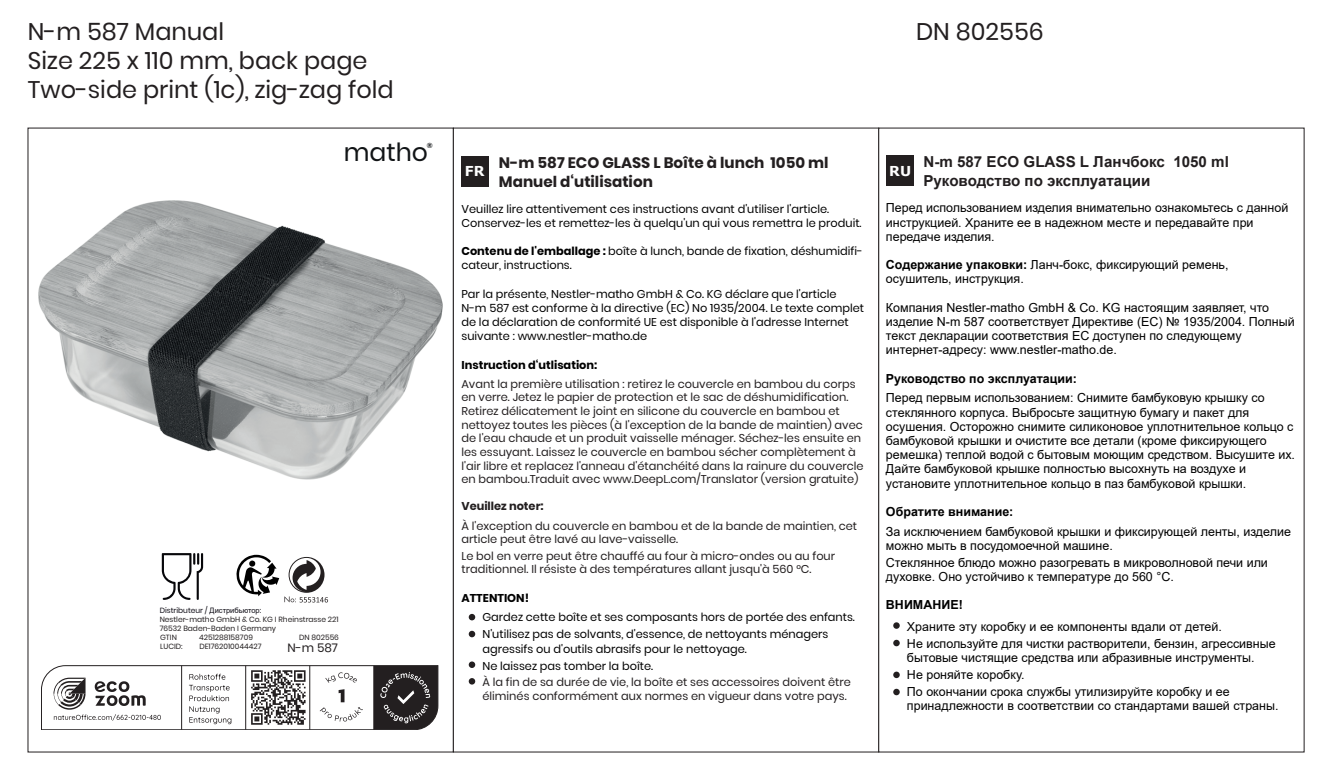
<style>
.page{position:relative;width:1331px;height:784px;background:#fff}
.page>*{position:absolute;margin:0;border:0;box-sizing:border-box;transform-origin:0 0}
.t1{font:25px "Poppins";color:#111416}
.t2{font:24px/28.8px "Poppins";color:#231f20}
.t3{font:700 15.2px/18.2px "Arial";color:#231f20}
.t4{font:700 15.2px/18.2px "Poppins";color:#231f20}
.t5{font:700 13.6px "Verdana";color:#fff}
.t6{font:12.4px/14.2px "Arial";color:#000}
.t7{font:700 12.4px "Arial";color:#000}
.t8{font:12px "Poppins";color:#231f20}
.t9{font:11.4px/13.6px "Poppins";color:#231f20}
.t10{font:11.4px/14.2px "Poppins";color:#000}
.t11{font:700 11.4px "Poppins";color:#000}
.t12{font:700 11.4px "Poppins";color:#231f20}
.t13{font:7.6px/9px "Poppins";color:#231f20}
.t14{font:700 7.2px "Poppins";color:#111416}
.s1{color:#0e0c15}
.s2{font-family:"Arial";color:#0e0c15}
.s3{font-weight:700}
</style>
<div class="page">
<div style="left:453px;top:128px;width:426px;height:624px;background:#fff;border:1px solid #231f20"></div>
<div style="left:878px;top:128px;width:426px;height:624px;background:#fff"></div>
<img style="left:38px;top:200px;width:405px;height:279px">
<div style="left:461px;top:156px;width:28px;height:30px;background:#231f20"></div>
<svg style="left:469px;top:614px;width:6px;height:6px"></svg>
<div style="left:469px;top:630px;width:6px;height:7px;background:#231f20;border-radius:50%"></div>
<svg style="left:469px;top:678px;width:6px;height:6px"></svg>
<div style="left:469px;top:661px;width:6px;height:7px;background:#231f20;border-radius:50%"></div>
<div style="left:886px;top:155px;width:27px;height:31px;background:#231f20"></div>
<svg style="left:893px;top:622px;width:6px;height:6px"></svg>
<div style="left:893px;top:639px;width:6px;height:7px;background:#231f20;border-radius:50%"></div>
<div style="left:893px;top:688px;width:6px;height:7px;background:#231f20;border-radius:50%"></div>
<div style="left:893px;top:671px;width:6px;height:7px;background:#231f20;border-radius:50%"></div>
<svg style="left:162px;top:553px;width:41px;height:47px"></svg>
<svg style="left:236px;top:554px;width:92px;height:48px"></svg>
<svg style="left:41px;top:665px;width:397px;height:65px"></svg>
<h2 class="t2" style="left:28px;top:18px;width:198px">N-m 587 Manual</h2>
<h2 class="t2" style="left:916px;top:18px;width:129px">DN 802556</h2>
<h2 class="t2" style="left:28px;top:46px;width:367px">Size 225 x 110 mm, back page<br>Two-side print (1c), zig-zag fold</h2>
<h1 class="t1" style="left:344px;top:138px;width:86px">matho</h1>
<p class="t14" style="left:427px;top:141px;width:7px">®</p>
<p class="t5" style="left:465px;top:162px;width:21px">FR</p>
<p class="t4" style="left:499px;top:154px;width:331px">N-m 587 ECO GLASS L Boîte à lunch 1050 ml<br>Manuel d‘utilisation</p>
<p class="t5" style="left:889px;top:161px;width:23px">RU</p>
<p class="t3" style="left:923px;top:153px;width:307px">N-m 587 ECO GLASS L Ланчбокс 1050 ml<br>Руководство по эксплуатации</p>
<p class="t13" style="left:160px;top:605px;width:180px"><span class="s1">Distributeur /</span> <span class="s2">Дистрибьютор</span><span class="s1">:<br></span>Nestler-matho GmbH &amp; Co. KG I Rheinstrasse 221<br>76532 Baden-Baden I Germany</p>
<p class="t8" style="left:287px;top:640px;width:52px">N-m 587</p>
<p class="t13" style="left:160px;top:632px;width:18px">GTIN</p>
<p class="t13" style="left:199px;top:632px;width:55px">4251288158709</p>
<p class="t13" style="left:299px;top:632px;width:41px">DN 802556</p>
<p class="t13" style="left:160px;top:641px;width:24px">LUCID:</p>
<p class="t13" style="left:199px;top:641px;width:64px">DE1762010044427</p>
<p class="t10" style="left:461px;top:201px;width:401px">Veuillez lire attentivement ces instructions avant d'utiliser l'article.<br>Conservez-les et remettez-les à quelqu'un qui vous remettra le produit.</p>
<p class="t10" style="left:461px;top:244px;width:403px"><span class="s3">Contenu de l'emballage :</span> boîte à lunch, bande de fixation, déshumidifi&shy;cateur, instructions.</p>
<p class="t10" style="left:461px;top:286px;width:404px">Par la présente, Nestler-matho GmbH &amp; Co. KG déclare que l'article N-m 587 est conforme à la directive (EC) No 1935/2004. Le texte complet de la déclaration de conformité UE est disponible à l'adresse Internet suivante : www.nestler-matho.de</p>
<p class="t11" style="left:461px;top:358px;width:137px">Instruction d‘utlisation:</p>
<p class="t9" style="left:461px;top:377px;width:404px">Avant la première utilisation : retirez le couvercle en bambou du corps en verre. Jetez le papier de protection et le sac de déshumidification.<br>Retirez délicatement le joint en silicone du couvercle en bambou et nettoyez toutes les pièces (à l'exception de la bande de maintien) avec de l'eau chaude et un produit vaisselle ménager. Séchez-les ensuite en les essuyant. Laissez le couvercle en bambou sécher complètement à l'air libre et replacez l'anneau d'étanchéité dans la rainure du couvercle en bambou.Traduit avec www.DeepL.com/Translator (version gratuite)</p>
<p class="t12" style="left:461px;top:499px;width:84px">Veuillez noter:</p>
<p class="t9" style="left:461px;top:519px;width:397px">À l'exception du couvercle en bambou et de la bande de maintien, cet article peut être lavé au lave-vaisselle.</p>
<p class="t9" style="left:461px;top:549px;width:375px">Le bol en verre peut être chauffé au four à micro-ondes ou au four traditionnel. Il résiste à des températures allant jusqu'à 560 °C.</p>
<p class="t11" style="left:461px;top:591px;width:69px">ATTENTION!</p>
<p class="t10" style="left:482px;top:609px;width:374px;line-height:17px">Gardez cette boîte et ses composants hors de portée des enfants.<br>N'utilisez pas de solvants, d'essence, de nettoyants ménagers</p>
<p class="t10" style="left:482px;top:640px;width:266px;line-height:17px">agressifs ou d'outils abrasifs pour le nettoyage.<br>Ne laissez pas tomber la boîte.</p>
<p class="t9" style="left:482px;top:675px;width:370px">À la fin de sa durée de vie, la boîte et ses accessoires doivent être éliminés conformément aux normes en vigueur dans votre pays.</p>
<p class="t6" style="left:886px;top:201px;width:404px">Перед использованием изделия внимательно ознакомьтесь с данной инструкцией. Храните ее в надежном месте и передавайте при передаче изделия.</p>
<p class="t6" style="left:886px;top:258px;width:344px"><span class="s3">Содержание упаковки:</span> Ланч-бокс, фиксирующий ремень, осушитель, инструкция.</p>
<p class="t6" style="left:886px;top:300px;width:410px">Компания Nestler-matho GmbH &amp; Co. KG настоящим заявляет, что изделие N-m 587 соответствует Директиве (ЕС) № 1935/2004. Полный текст декларации соответствия ЕС доступен по следующему интернет-адресу: www.nestler-matho.de.</p>
<p class="t7" style="left:886px;top:369px;width:193px">Руководство по эксплуатации:</p>
<p class="t6" style="left:886px;top:391px;width:410px">Перед первым использованием: Снимите бамбуковую крышку со стеклянного корпуса. Выбросьте защитную бумагу и пакет для осушения. Осторожно снимите силиконовое уплотнительное кольцо с бамбуковой крышки и очистите все детали (кроме фиксирующего ремешка) теплой водой с бытовым моющим средством. Высушите их.<br>Дайте бамбуковой крышке полностью высохнуть на воздухе и установите уплотнительное кольцо в паз бамбуковой крышки.</p>
<p class="t7" style="left:886px;top:503px;width:129px">Обратите внимание:</p>
<p class="t6" style="left:886px;top:524px;width:406px">За исключением бамбуковой крышки и фиксирующей ленты, изделие можно мыть в посудомоечной машине.</p>
<p class="t6" style="left:886px;top:555px;width:383px">Стеклянное блюдо можно разогревать в микроволновой печи или духовке. Оно устойчиво к температуре до 560 °C.</p>
<p class="t7" style="left:886px;top:596px;width:78px">ВНИМАНИЕ!</p>
<p class="t6" style="left:907px;top:618px;width:370px;line-height:17px">Храните эту коробку и ее компоненты вдали от детей.<br>Не используйте для чистки растворители, бензин, агрессивные</p>
<p class="t6" style="left:907px;top:649px;width:349px;line-height:17px">бытовые чистящие средства или абразивные инструменты.<br>Не роняйте коробку.<br>По окончании срока службы утилизируйте коробку и ее</p>
<p class="t6" style="left:907px;top:698px;width:373px">принадлежности в соответствии со стандартами вашей страны.</p>
</div>
